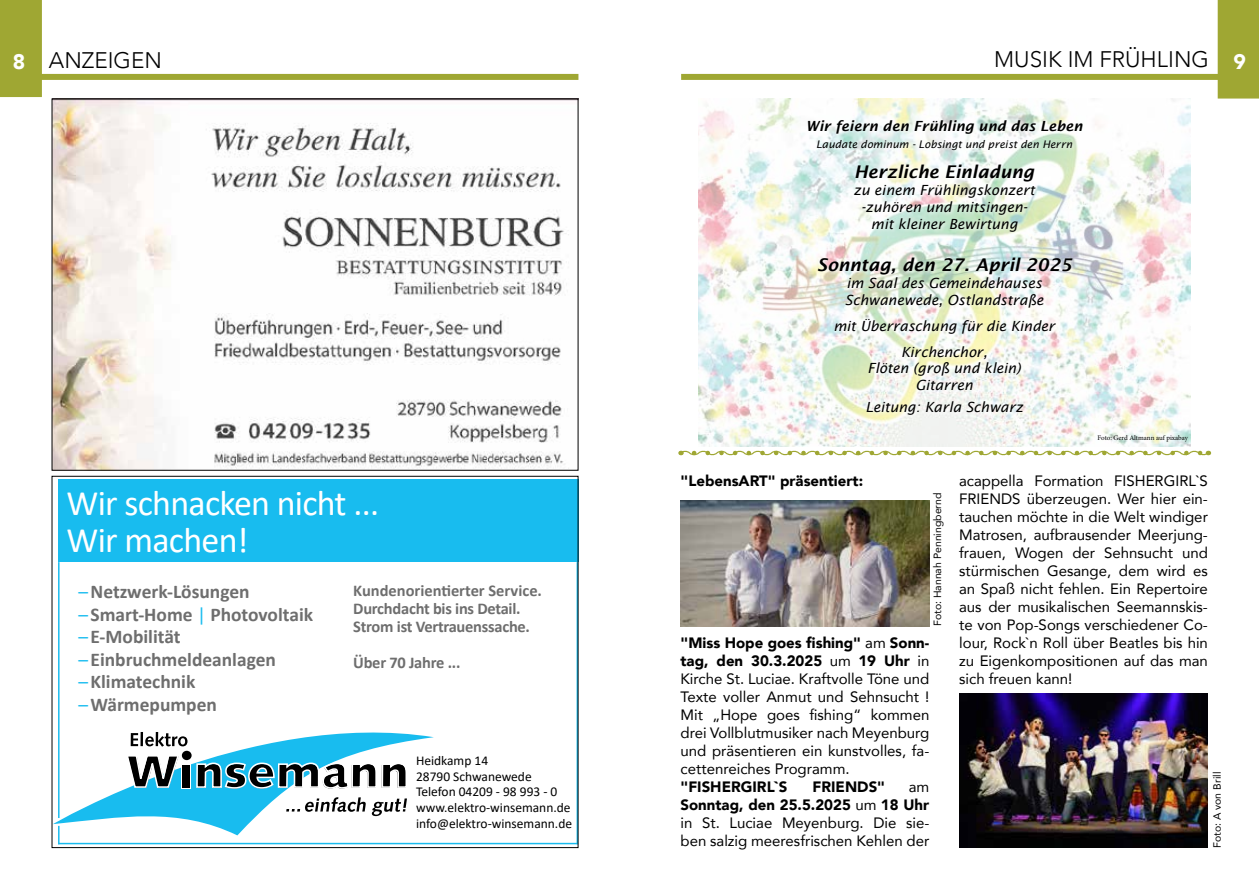
<style>
.page{position:relative;width:1259px;height:893px;background:#fff}
.page>*{position:absolute;margin:0;border:0;box-sizing:border-box;transform-origin:0 0}
.t1{font:35.85px/37.3px "Calibri";letter-spacing:-.02em;color:#fff}
.t2{font:300 22.5px "Avenir";color:#000}
.t3{font:700 19.5px/22.5px "Calibri";color:#6e6e6e}
.t4{font:italic 600 17.55px "Lucida Sans";color:#000}
.t5{font:700 16.5px/18px "Calibri";letter-spacing:-.015em;color:#6e6e6e}
.t6{font:15px/18px "Avenir";color:#000;text-align:justify}
.t7{font:900 15px "Avenir";color:#000}
.t8{font:italic 13.95px/16.8px "Lucida Sans";color:#000;text-align:center}
.t9{font:italic 600 13.95px "Lucida Sans";color:#000}
.t10{font:13.5px/15.8px "Calibri";color:#000}
.t11{font:italic 10.5px "Lucida Sans";color:#000}
.t12{font:10.5px "Avenir";color:#000}
.t13{font:7.05px "Minion Pro";letter-spacing:-.005em;color:#000}
.s1{font-weight:900;font-size:21px;color:#fff}
.s2{font-weight:400;color:#18bcef}
.s3{font-weight:900}
</style>
<div class="page">
<div style="left:33px;top:74px;width:545px;height:6px;background:#9fa733"></div>
<div style="left:0;top:0;width:42px;height:97px;background:#9fa733"></div>
<div style="left:681px;top:74px;width:546px;height:6px;background:#9fa733"></div>
<div style="left:1217px;top:0;width:42px;height:99px;background:#9fa733"></div>
<img style="left:54px;top:101px;width:515px;height:368px">
<svg style="left:54px;top:732px;width:380px;height:103px"></svg>
<svg style="left:286px;top:797px;width:121px;height:19px"></svg>
<svg style="left:131px;top:732px;width:56px;height:15px"></svg>
<svg style="left:125px;top:754px;width:283px;height:35px"></svg>
<div style="left:182px;top:751px;width:10px;height:9px;background:#000;border-radius:50%"></div>
<div style="left:58px;top:480px;width:520px;height:82px;background:#18bcef"></div>
<hr style="left:58px;top:562px;width:2px;height:256px;background:#18bcef">
<svg style="left:58px;top:826px;width:2px;height:17px"></svg>
<hr style="left:58px;top:843px;width:520px;height:1px;background:#18bcef">
<img style="left:698px;top:99px;width:492px;height:347px">
<div style="left:807px;top:118px;width:280px;height:37px;background:#fff;opacity:.75"></div>
<div style="left:817px;top:163px;width:260px;height:257px;background:#fff;opacity:.75"></div>
<svg style="left:679px;top:450px;width:530px;height:6px"></svg>
<img style="left:680px;top:501px;width:249px;height:125px">
<img style="left:959px;top:693px;width:249px;height:155px">
<h2 class="t2" style="left:13px;top:47px;width:150px"><span class="s1">8</span> ANZEIGEN</h2>
<h2 class="t2" style="left:994px;top:46px;width:253px">MUSIK IM FRÜHLING <sub>9</sub></h2>
<h1 class="t1" style="left:67px;top:483px;width:314px">Wir schnacken nicht ...<br>Wir machen!</h1>
<h3 class="t3" style="left:78px;top:580px;width:236px"><span class="s2">–</span>Netzwerk-Lösungen <span class="s2">–</span>Smart-Home <span class="s2">|</span> Photovoltaik <span class="s2">–</span>E-Mobilität <span class="s2">–</span>Einbruchmeldeanlagen <span class="s2">–</span>Klimatechnik <span class="s2">–</span>Wärmepumpen</h3>
<p class="t5" style="left:353px;top:581px;width:190px">Kundenorientierter Service.<br>Durchdacht bis ins Detail.<br>Strom ist Vertrauenssache.</p>
<p class="t5" style="left:353px;top:653px;width:109px">Über 70 Jahre ...</p>
<p class="t10" style="left:416px;top:752px;width:158px">Heidkamp 14<br>28790 Schwanewede<br>Telefon 04209 - 98 993 - 0 www.elektro-winsemann.de info@elektro-winsemann.de</p>
<p class="t9" style="left:806px;top:118px;width:278px">Wir feiern den Frühling und das Leben</p>
<p class="t11" style="left:816px;top:138px;width:257px">Laudate dominum - Lobsingt und preist den Herrn</p>
<p class="t4" style="left:854px;top:162px;width:181px">Herzliche Einladung</p>
<p class="t8" style="left:853px;top:182px;width:183px">zu einem Frühlingskonzert -zuhören und mitsingen&shy;mit kleiner Bewirtung</p>
<p class="t4" style="left:816px;top:255px;width:256px">Sonntag, den 27. April 2025</p>
<p class="t8" style="left:845px;top:274px;width:200px;text-align:left">im Saal des Gemeindehauses<br>Schwanewede, Ostlandstraße</p>
<p class="t8" style="left:833px;top:314px;width:223px;line-height:25px">mit Überraschung für die Kinder<br>Kirchenchor,</p>
<p class="t8" style="left:867px;top:360px;width:155px">Flöten (groß und klein)<br>Gitarren</p>
<p class="t8" style="left:865px;top:399px;width:159px">Leitung: Karla Schwarz</p>
<p class="t13" style="left:1097px;top:433px;width:92px">Foto: Gerd Altmann auf pixabay</p>
<p class="t7" style="left:680px;top:468px;width:184px">"LebensART" präsentiert:</p>
<p class="t12" style="left:929px;top:626px;width:135px;rotate:-90deg">Foto: Hannah Penningbernd</p>
<p class="t6" style="left:680px;top:633px;width:250px"><span class="s3">"Miss Hope goes fishing"</span> am <span class="s3">Sonn&shy;tag, den 30.3.2025</span> um <span class="s3">19 Uhr</span> in Kirche St. Luciae. Kraftvolle Töne und Texte voller Anmut und Sehnsucht !<br>Mit „Hope goes fishing“ kommen drei Vollblutmusiker nach Meyenburg und präsentieren ein kunstvolles, fa&shy;cettenreiches Programm.</p>
<p class="t7" style="left:680px;top:774px;width:108px">"FISHERGIRL`S</p>
<p class="t7" style="left:812px;top:774px;width:74px">FRIENDS"</p>
<p class="t6" style="left:680px;top:777px;width:250px;text-indent:228px">am <span class="s3">Sonntag, den 25.5.2025</span> um <span class="s3">18 Uhr </span>in St. Luciae Meyenburg. Die sie&shy;ben salzig meeresfrischen Kehlen der</p>
<p class="t6" style="left:959px;top:471px;width:250px">acappella Formation FISHERGIRL`S FRIENDS überzeugen. Wer hier ein&shy;tauchen möchte in die Welt windiger Matrosen, aufbrausender Meerjung&shy;frauen, Wogen der Sehnsucht und stürmischen Gesange, dem wird es an Spaß nicht fehlen. Ein Repertoire aus der musikalischen Seemannskis&shy;te von Pop-Songs verschiedener Co&shy;lour, Rock`n Roll über Beatles bis hin zu Eigenkompositionen auf das man sich freuen kann!</p>
<p class="t12" style="left:1208px;top:848px;width:78px;rotate:-90deg">Foto: A von Brill</p>
</div>
